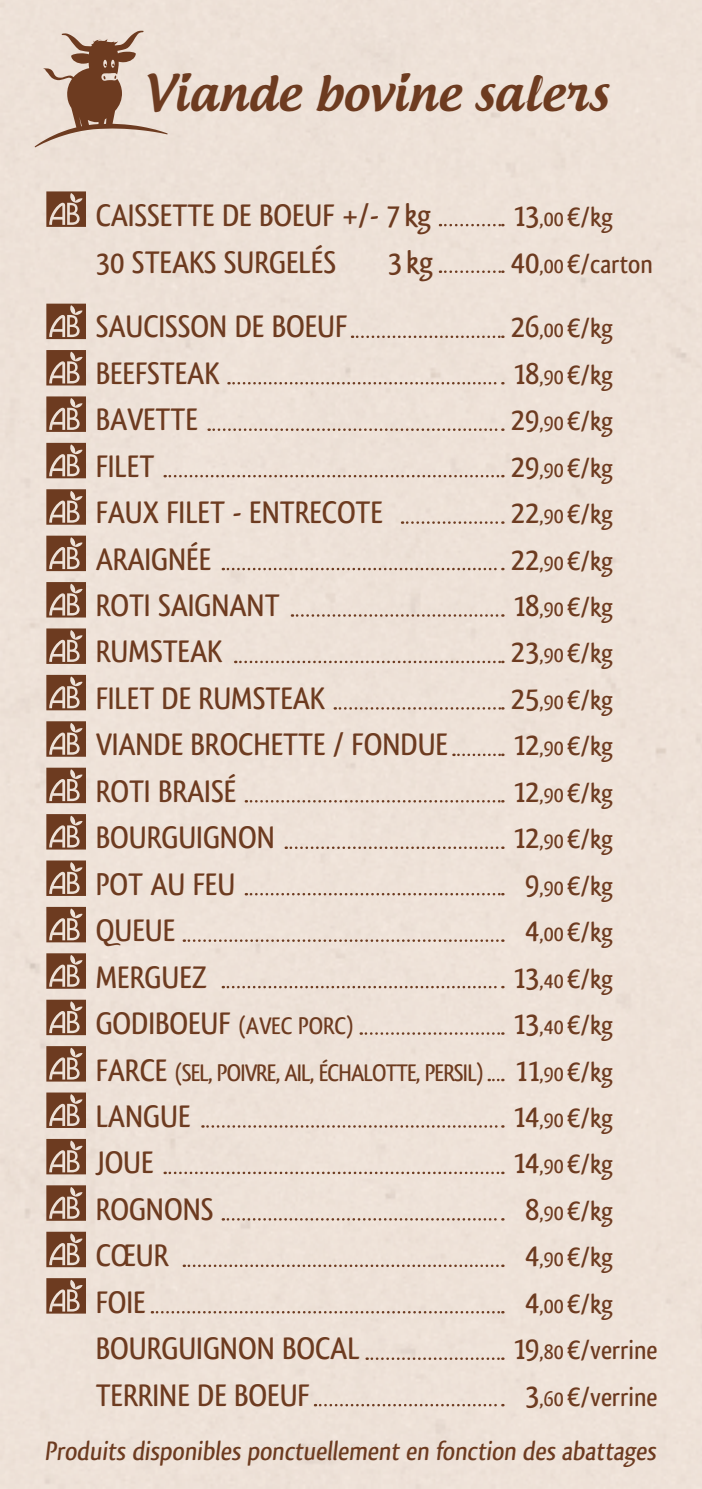
<style>
.page{position:relative;width:702px;height:1489px;background:#fff}
.page>*{position:absolute;margin:0;border:0;box-sizing:border-box;transform-origin:0 0}
.t1{font:500 48.5px "Androgyne";letter-spacing:.02em;color:#6d3b20}
.t2{font:500 32.5px "Qlassik";color:#6d3b20}
.t3{font:500 27.5px/54.2px "Qlassik";color:#6d3b20;text-align:right}
.t4{font:500 25px "Qlassik";letter-spacing:-.03em;color:#6d3b20}
.t5{font:500 25px "Qlassik";color:#6d3b20}
.s1{font-size:32.5px}
.s2{font-size:22.5px}
.s3{font-size:27.5px}
</style>
<div class="page">
<div style="left:0;top:0;width:702px;height:1488px;background:#eee2d8"></div>
<svg style="left:35px;top:31px;width:133px;height:116px;background:#c8b1a3"></svg>
<svg style="left:488px;top:1078px;width:15px;height:3px"></svg>
<svg style="left:361px;top:1032px;width:142px;height:2px"></svg>
<svg style="left:223px;top:985px;width:280px;height:3px"></svg>
<svg style="left:184px;top:939px;width:319px;height:2px"></svg>
<svg style="left:246px;top:892px;width:257px;height:3px"></svg>
<svg style="left:286px;top:846px;width:217px;height:3px"></svg>
<svg style="left:246px;top:800px;width:257px;height:2px"></svg>
<svg style="left:352px;top:335px;width:151px;height:3px"></svg>
<svg style="left:440px;top:270px;width:63px;height:3px"></svg>
<svg style="left:440px;top:224px;width:63px;height:2px"></svg>
<svg style="left:228px;top:382px;width:275px;height:2px"></svg>
<svg style="left:209px;top:428px;width:294px;height:3px"></svg>
<svg style="left:165px;top:475px;width:338px;height:2px"></svg>
<svg style="left:402px;top:521px;width:101px;height:3px"></svg>
<svg style="left:223px;top:567px;width:280px;height:3px"></svg>
<svg style="left:292px;top:614px;width:211px;height:2px"></svg>
<svg style="left:235px;top:660px;width:268px;height:3px"></svg>
<svg style="left:335px;top:707px;width:168px;height:2px"></svg>
<svg style="left:453px;top:753px;width:50px;height:3px"></svg>
<svg style="left:315px;top:1403px;width:188px;height:3px"></svg>
<svg style="left:366px;top:1357px;width:137px;height:2px"></svg>
<svg style="left:152px;top:1310px;width:351px;height:3px"></svg>
<svg style="left:184px;top:1264px;width:319px;height:2px"></svg>
<svg style="left:223px;top:1217px;width:280px;height:3px"></svg>
<svg style="left:165px;top:1171px;width:338px;height:3px"></svg>
<svg style="left:202px;top:1125px;width:301px;height:2px"></svg>
<svg style="left:46px;top:191px;width:40px;height:36px"></svg>
<svg style="left:46px;top:303px;width:40px;height:36px"></svg>
<svg style="left:46px;top:814px;width:40px;height:35px"></svg>
<svg style="left:46px;top:535px;width:40px;height:36px"></svg>
<svg style="left:46px;top:953px;width:40px;height:35px"></svg>
<svg style="left:46px;top:1138px;width:40px;height:36px"></svg>
<svg style="left:46px;top:675px;width:40px;height:35px"></svg>
<svg style="left:46px;top:1046px;width:40px;height:35px"></svg>
<svg style="left:46px;top:1277px;width:40px;height:36px"></svg>
<svg style="left:46px;top:443px;width:40px;height:35px"></svg>
<svg style="left:46px;top:396px;width:40px;height:36px"></svg>
<svg style="left:46px;top:350px;width:40px;height:35px"></svg>
<svg style="left:46px;top:860px;width:40px;height:35px"></svg>
<svg style="left:46px;top:582px;width:40px;height:35px"></svg>
<svg style="left:46px;top:1185px;width:40px;height:35px"></svg>
<svg style="left:46px;top:721px;width:40px;height:35px"></svg>
<svg style="left:46px;top:489px;width:40px;height:35px"></svg>
<svg style="left:46px;top:906px;width:40px;height:36px"></svg>
<svg style="left:46px;top:628px;width:40px;height:36px"></svg>
<svg style="left:46px;top:999px;width:40px;height:36px"></svg>
<svg style="left:46px;top:1231px;width:40px;height:36px"></svg>
<svg style="left:46px;top:767px;width:40px;height:36px"></svg>
<svg style="left:46px;top:1092px;width:40px;height:35px"></svg>
<h1 class="t1" style="left:143px;top:62px;width:467px">Viande bovine salers</h1>
<p class="t2" style="left:96px;top:196px;width:336px">CAISSETTE DE BOEUF +/- 7 kg</p>
<p class="t3" style="left:512px;top:190px;width:101px"><span class="s1">13</span><span class="s2">,00</span> €/kg</p>
<p class="t2" style="left:96px;top:243px;width:242px">30 STEAKS SURGELÉS</p>
<p class="t2" style="left:388px;top:243px;width:47px">3kg</p>
<p class="t3" style="left:510px;top:236px;width:143px"><span class="s1">40</span><span class="s2">,00</span> €/carton</p>
<p class="t2" style="left:96px;top:307px;width:253px">SAUCISSON DE BOEUF</p>
<p class="t3" style="left:510px;top:301px;width:103px"><span class="s1">26</span><span class="s2">,00</span> €/kg</p>
<p class="t2" style="left:96px;top:354px;width:125px">BEEFSTEAK</p>
<p class="t3" style="left:512px;top:347px;width:101px"><span class="s1">18</span><span class="s2">,90</span> €/kg</p>
<p class="t2" style="left:96px;top:400px;width:104px">BAVETTE</p>
<p class="t3" style="left:510px;top:394px;width:103px"><span class="s1">29</span><span class="s2">,90</span> €/kg</p>
<p class="t2" style="left:96px;top:447px;width:60px">FILET</p>
<p class="t3" style="left:510px;top:440px;width:103px"><span class="s1">29</span><span class="s2">,90</span> €/kg</p>
<p class="t2" style="left:96px;top:493px;width:289px">FAUX FILET - ENTRECOTE</p>
<p class="t3" style="left:510px;top:487px;width:103px"><span class="s1">22</span><span class="s2">,90</span> €/kg</p>
<p class="t2" style="left:96px;top:540px;width:117px">ARAIGNÉE</p>
<p class="t3" style="left:510px;top:533px;width:103px"><span class="s1">22</span><span class="s2">,90</span> €/kg</p>
<p class="t2" style="left:96px;top:586px;width:185px">ROTI SAIGNANT</p>
<p class="t3" style="left:512px;top:580px;width:101px"><span class="s1">18</span><span class="s2">,90</span> €/kg</p>
<p class="t2" style="left:96px;top:632px;width:128px">RUMSTEAK</p>
<p class="t3" style="left:510px;top:626px;width:103px"><span class="s1">23</span><span class="s2">,90</span> €/kg</p>
<p class="t2" style="left:96px;top:679px;width:230px">FILET DE RUMSTEAK</p>
<p class="t3" style="left:510px;top:672px;width:103px"><span class="s1">25</span><span class="s2">,90</span> €/kg</p>
<p class="t2" style="left:96px;top:725px;width:354px">VIANDE BROCHETTE / FONDUE</p>
<p class="t3" style="left:512px;top:719px;width:101px"><span class="s1">12</span><span class="s2">,90</span> €/kg</p>
<p class="t2" style="left:96px;top:772px;width:142px">ROTI BRAISÉ</p>
<p class="t3" style="left:512px;top:765px;width:101px"><span class="s1">12</span><span class="s2">,90</span> €/kg</p>
<p class="t2" style="left:96px;top:818px;width:180px">BOURGUIGNON</p>
<p class="t3" style="left:512px;top:812px;width:101px"><span class="s1">12</span><span class="s2">,90</span> €/kg</p>
<p class="t2" style="left:96px;top:865px;width:141px">POT AU FEU</p>
<p class="t3" style="left:525px;top:858px;width:89px"><span class="s1">9</span><span class="s2">,90</span> €/kg</p>
<p class="t2" style="left:96px;top:911px;width:81px">QUEUE</p>
<p class="t3" style="left:525px;top:904px;width:89px"><span class="s1">4</span><span class="s2">,00</span> €/kg</p>
<p class="t2" style="left:96px;top:957px;width:113px">MERGUEZ</p>
<p class="t3" style="left:512px;top:951px;width:101px"><span class="s1">13</span><span class="s2">,40</span> €/kg</p>
<p class="t5" style="left:96px;top:1011px;width:259px"><span class="s1">GODIBOEUF</span> (AVEC PORC)</p>
<p class="t3" style="left:512px;top:997px;width:101px"><span class="s1">13</span><span class="s2">,40</span> €/kg</p>
<p class="t4" style="left:96px;top:1057px;width:518px"><span class="s1">FARCE</span> (SEL, POIVRE, AIL, ÉCHALOTTE, PERSIL) <span class="s1">11</span><span class="s2">,90</span> <span class="s3">€/kg</span></p>
<p class="t2" style="left:96px;top:1097px;width:96px">LANGUE</p>
<p class="t3" style="left:512px;top:1090px;width:101px"><span class="s1">14</span><span class="s2">,90</span> €/kg</p>
<p class="t2" style="left:96px;top:1143px;width:59px">JOUE</p>
<p class="t3" style="left:512px;top:1137px;width:101px"><span class="s1">14</span><span class="s2">,90</span> €/kg</p>
<p class="t2" style="left:96px;top:1189px;width:119px">ROGNONS</p>
<p class="t3" style="left:525px;top:1183px;width:89px"><span class="s1">8</span><span class="s2">,90</span> €/kg</p>
<p class="t2" style="left:96px;top:1236px;width:74px">CŒUR</p>
<p class="t3" style="left:525px;top:1229px;width:89px"><span class="s1">4</span><span class="s2">,90</span> €/kg</p>
<p class="t2" style="left:96px;top:1282px;width:51px">FOIE</p>
<p class="t3" style="left:525px;top:1276px;width:89px"><span class="s1">4</span><span class="s2">,00</span> €/kg</p>
<p class="t2" style="left:96px;top:1329px;width:265px">BOURGUIGNON BOCAL</p>
<p class="t3" style="left:512px;top:1322px;width:146px"><span class="s1">19</span><span class="s2">,80</span> €/verrine</p>
<p class="t2" style="left:96px;top:1375px;width:215px">TERRINE DE BOEUF</p>
<p class="t3" style="left:45px;top:1369px;width:617px"><span class="s1">3</span><span class="s2">,60</span> €/verrine<br>Produits disponibles ponctuellement en fonction des abattages</p>
</div>
